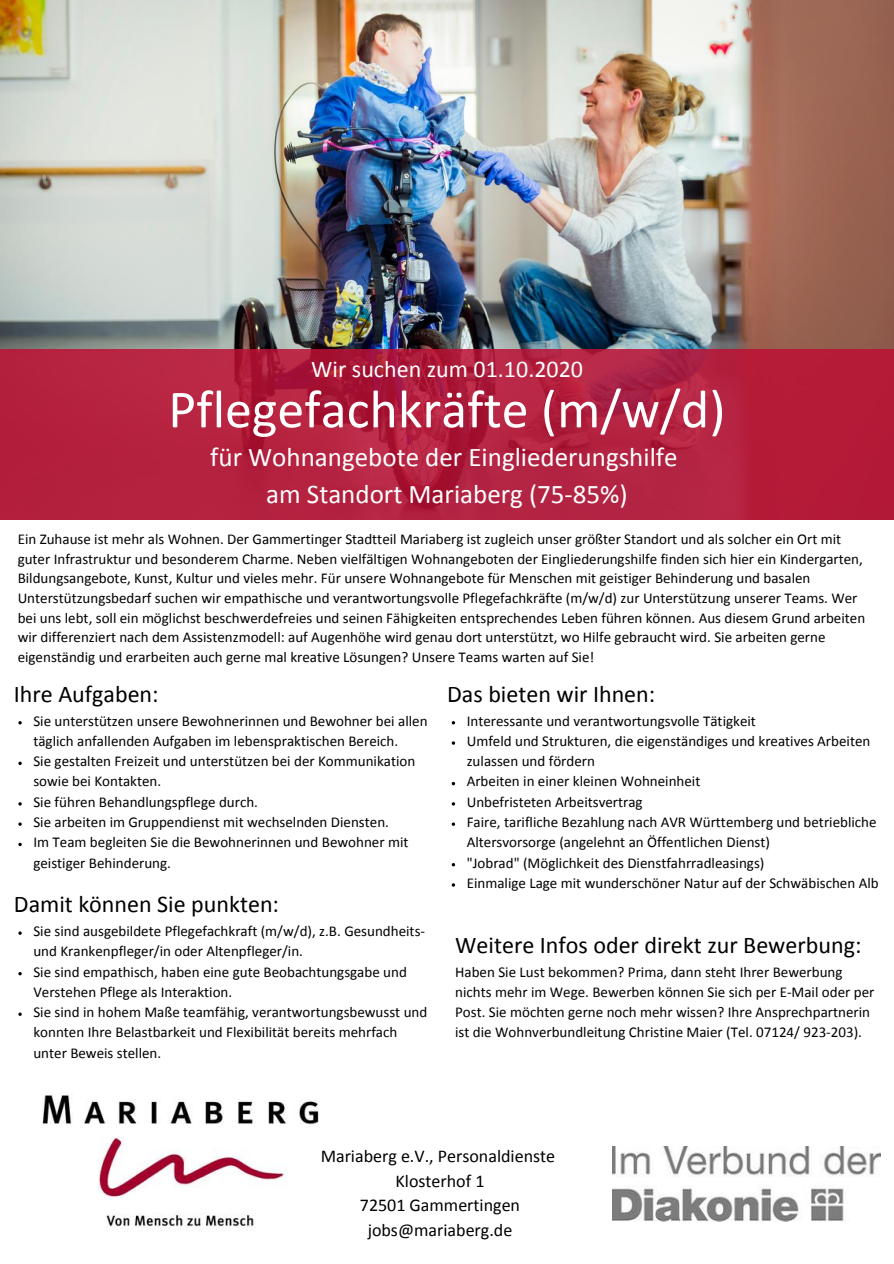
<style>
.page{position:relative;width:894px;height:1264px;background:#fff}
.page>*{position:absolute;margin:0;border:0;box-sizing:border-box;transform-origin:0 0}
.t1{font:54px "Calibri";color:#fff}
.t2{font:27px/37.2px "Calibri";color:#fff;text-align:center}
.t3{font:24px "Calibri";color:#000}
.t4{font:24px "Calibri";color:#fff}
.t5{font:18px/24.8px "Calibri";color:#000;text-align:center}
.t6{font:15px/20.2px "Calibri";color:#000}
</style>
<div class="page">
<img style="left:0;top:0;width:893px;height:350px">
<svg style="left:0;top:350px;width:893px;height:170px;background:#b21f3d"></svg>
<img style="left:42px;top:1093px;width:277px;height:135px">
<img style="left:612px;top:1146px;width:268px;height:75px">
<svg style="left:18px;top:721px;width:4px;height:3px"></svg>
<svg style="left:18px;top:761px;width:4px;height:4px"></svg>
<svg style="left:18px;top:802px;width:4px;height:3px"></svg>
<svg style="left:18px;top:842px;width:4px;height:4px"></svg>
<svg style="left:18px;top:972px;width:4px;height:3px"></svg>
<h3 class="t4" style="left:311px;top:358px;width:273px">Wir suchen zum 01.10.2020</h3>
<h1 class="t1" style="left:168px;top:387px;width:558px">Pflegefachkräfte (m/w/d)</h1>
<h2 class="t2" style="left:210px;top:440px;width:468px">für Wohnangebote der Eingliederungshilfe am Standort Mariaberg (75-85%)</h2>
<p class="t6" style="left:18px;top:530px;width:848px;line-height:19.6px">Ein Zuhause ist mehr als Wohnen. Der Gammertinger Stadtteil Mariaberg ist zugleich unser größter Standort und als solcher ein Ort mit guter Infrastruktur und besonderem Charme. Neben vielfältigen Wohnangeboten der Eingliederungshilfe finden sich hier ein Kindergarten, Bildungsangebote, Kunst, Kultur und vieles mehr. Für unsere Wohnangebote für Menschen mit geistiger Behinderung und basalen Unterstützungsbedarf suchen wir empathische und verantwortungsvolle Pflegefachkräfte (m/w/d) zur Unterstützung unserer Teams. Wer bei uns lebt, soll ein möglichst beschwerdefreies und seinen Fähigkeiten entsprechendes Leben führen können. Aus diesem Grund arbeiten wir differenziert nach dem Assistenzmodell: auf Augenhöhe wird genau dort unterstützt, wo Hilfe gebraucht wird. Sie arbeiten gerne eigenständig und erarbeiten auch gerne mal kreative Lösungen? Unsere Teams warten auf Sie!</p>
<h3 class="t3" style="left:14px;top:684px;width:146px">Ihre Aufgaben:</h3>
<p class="t6" style="left:33px;top:711px;width:395px">Sie unterstützen unsere Bewohnerinnen und Bewohner bei allen täglich anfallenden Aufgaben im lebenspraktischen Bereich.<br>Sie gestalten Freizeit und unterstützen bei der Kommunikation sowie bei Kontakten.<br>Sie führen Behandlungspflege durch.<br>Sie arbeiten im Gruppendienst mit wechselnden Diensten.<br>Im Team begleiten Sie die Bewohnerinnen und Bewohner mit geistiger Behinderung.</p>
<h3 class="t3" style="left:14px;top:894px;width:266px">Damit können Sie punkten:</h3>
<p class="t6" style="left:33px;top:922px;width:395px">Sie sind ausgebildete Pflegefachkraft (m/w/d), z.B. Gesundheits&shy;und Krankenpfleger/in oder Altenpfleger/in.<br>Sie sind empathisch, haben eine gute Beobachtungsgabe und Verstehen Pflege als Interaktion.<br>Sie sind in hohem Maße teamfähig, verantwortungsbewusst und konnten Ihre Belastbarkeit und Flexibilität bereits mehrfach unter Beweis stellen.</p>
<h3 class="t3" style="left:447px;top:684px;width:209px">Das bieten wir Ihnen:</h3>
<p class="t6" style="left:466px;top:711px;width:413px">Interessante und verantwortungsvolle Tätigkeit<br>Umfeld und Strukturen, die eigenständiges und kreatives Arbeiten zulassen und fördern<br>Arbeiten in einer kleinen Wohneinheit<br>Unbefristeten Arbeitsvertrag<br>Faire, tarifliche Bezahlung nach AVR Württemberg und betriebliche Altersvorsorge (angelehnt an Öffentlichen Dienst)<br>"Jobrad" (Möglichkeit des Dienstfahrradleasings)<br>Einmalige Lage mit wunderschöner Natur auf der Schwäbischen Alb</p>
<h3 class="t3" style="left:455px;top:934px;width:407px">Weitere Infos oder direkt zur Bewerbung:</h3>
<p class="t6" style="left:455px;top:962px;width:420px">Haben Sie Lust bekommen? Prima, dann steht Ihrer Bewerbung nichts mehr im Wege. Bewerben können Sie sich per E-Mail oder per Post. Sie möchten gerne noch mehr wissen? Ihre Ansprechpartnerin ist die Wohnverbundleitung Christine Maier (Tel. 07124/ 923-203).</p>
<p class="t5" style="left:320px;top:1144px;width:236px">Mariaberg e.V., Personaldienste<br>Klosterhof 1<br>72501 Gammertingen jobs@mariaberg.de</p>
</div>
